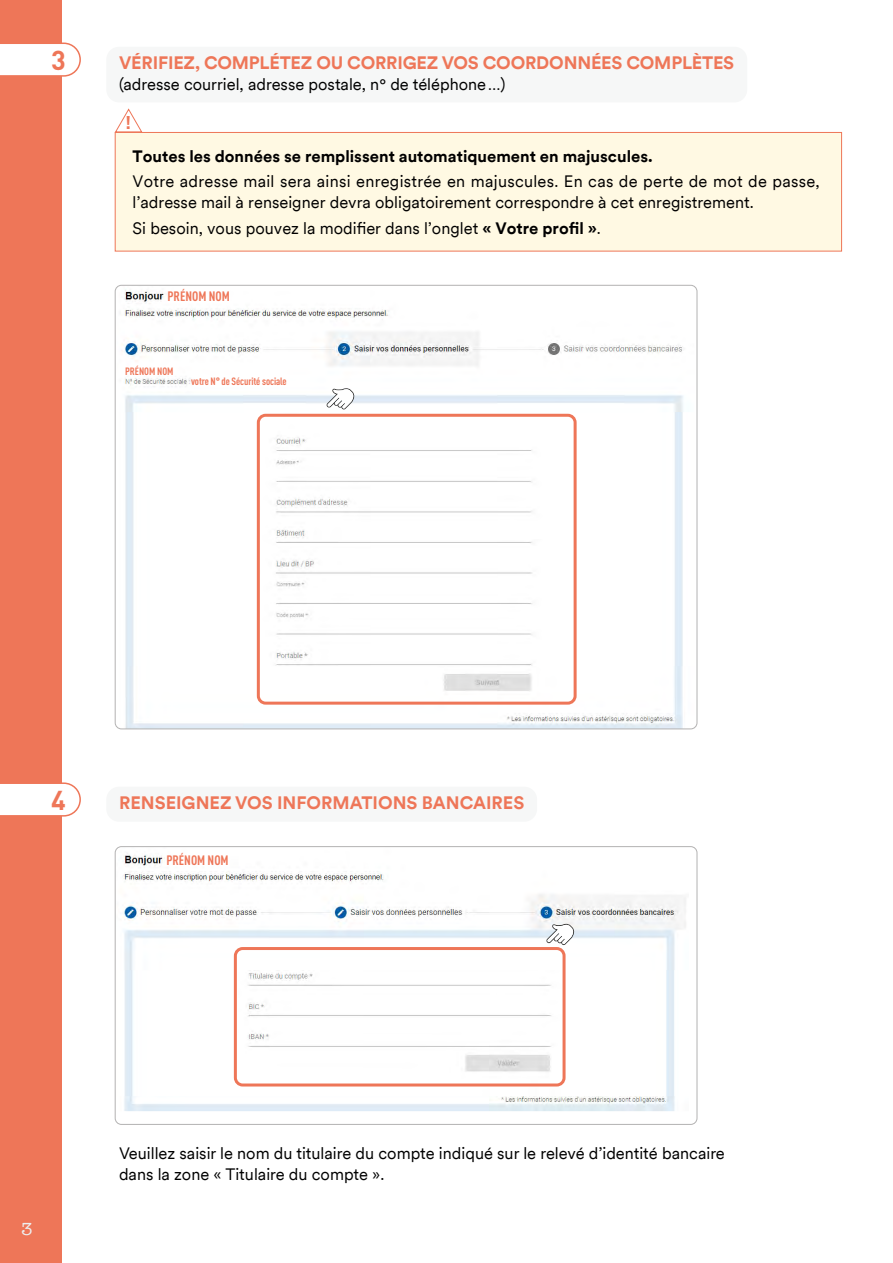
<style>
.page{position:relative;width:893px;height:1263px;background:#fff}
.page>*{position:absolute;margin:0;border:0;box-sizing:border-box;transform-origin:0 0}
.t1{font:700 27px "DINOT";color:#ee7658}
.t2{font:700 18.15px "DINOT";color:#ee7658}
.etapes{font:700 18px "Circular";letter-spacing:-.01em;color:#ee7658}
.t3{font:18px "American Typewriter";color:#edeeee}
.etapes-2{font:16.5px/21px "Circular";color:#000}
.t4{font:700 16.5px "Circular";color:#000}
.etapes-3{font:700 condensed 13.5px "DINOT";color:#ee7658}
.etapes-4{font:700 condensed 10.5px "DINOT";letter-spacing:-.01em;color:#ee7658}
.s1{font-weight:700}
</style>
<div class="page">
<div style="left:0;top:0;width:62px;height:1263px;background:#ee7658"></div>
<svg style="left:0;top:42px;width:81px;height:35px"></svg>
<div style="left:115px;top:132px;width:727px;height:119px;background:#fff9e3"></div>
<div style="left:115px;top:132px;width:727px;height:119px;border:1px solid #ee7658"></div>
<svg style="left:114px;top:108px;width:29px;height:25px"></svg>
<div style="left:106px;top:47px;width:641px;height:55px;background:#f6f7f7;border-radius:13px"></div>
<img style="left:117px;top:285px;width:577px;height:444px">
<div style="left:257px;top:414px;width:320px;height:291px;border:3px solid #ee7658;border-radius:7px"></div>
<svg style="left:326px;top:388px;width:28px;height:22px"></svg>
<svg style="left:0;top:782px;width:81px;height:35px"></svg>
<div style="left:106px;top:787px;width:431px;height:35px;background:#f6f7f7;border-radius:13px"></div>
<img style="left:115px;top:848px;width:571px;height:263px">
<div style="left:115px;top:846px;width:582px;height:279px;border:1px solid #b3b2b2;border-radius:6px"></div>
<div style="left:234px;top:947px;width:332px;height:139px;border:3px solid #ee7658;border-radius:7px"></div>
<svg style="left:546px;top:924px;width:28px;height:21px"></svg>
<p class="t1" style="left:51px;top:42px;width:16px">3</p>
<p class="etapes" style="left:119px;top:50px;width:617px">VÉRIFIEZ, COMPLÉTEZ OU CORRIGEZ VOS COORDONNÉES COMPLÈTES</p>
<p class="etapes-2" style="left:119px;top:73px;width:388px">(adresse courriel, adresse postale, n° de téléphone…)</p>
<p class="t2" style="left:125px;top:111px;width:8px">!</p>
<p class="t4" style="left:133px;top:145px;width:522px">Toutes les données se remplissent automatiquement en majuscules.</p>
<p class="etapes-2" style="left:133px;top:170px;width:689px">Votre adresse mail sera ainsi enregistrée en majuscules. En cas de perte de mot de passe, l’adresse mail à renseigner devra obligatoirement correspondre à cet enregistrement.</p>
<p class="etapes-2" style="left:133px;top:217px;width:470px">Si besoin, vous pouvez la modifier dans l’onglet <span class="s1">« Votre profil »</span>.</p>
<p class="etapes-3" style="left:167px;top:288px;width:64px">PRÉNOM NOM</p>
<p class="etapes-4" style="left:125px;top:365px;width:50px">PRÉNOM NOM</p>
<p class="etapes-4" style="left:191px;top:375px;width:97px">votre N° de Sécurité sociale</p>
<p class="t1" style="left:51px;top:782px;width:16px">4</p>
<p class="etapes" style="left:119px;top:790px;width:407px">RENSEIGNEZ VOS INFORMATIONS BANCAIRES</p>
<p class="etapes-3" style="left:166px;top:852px;width:64px">PRÉNOM NOM</p>
<p class="t3" style="left:21px;top:1215px;width:13px">3</p>
<p class="etapes-2" style="left:119px;top:1142px;width:607px">Veuillez saisir le nom du titulaire du compte indiqué sur le relevé d’identité bancaire dans la zone « Titulaire du compte ».</p>
</div>
